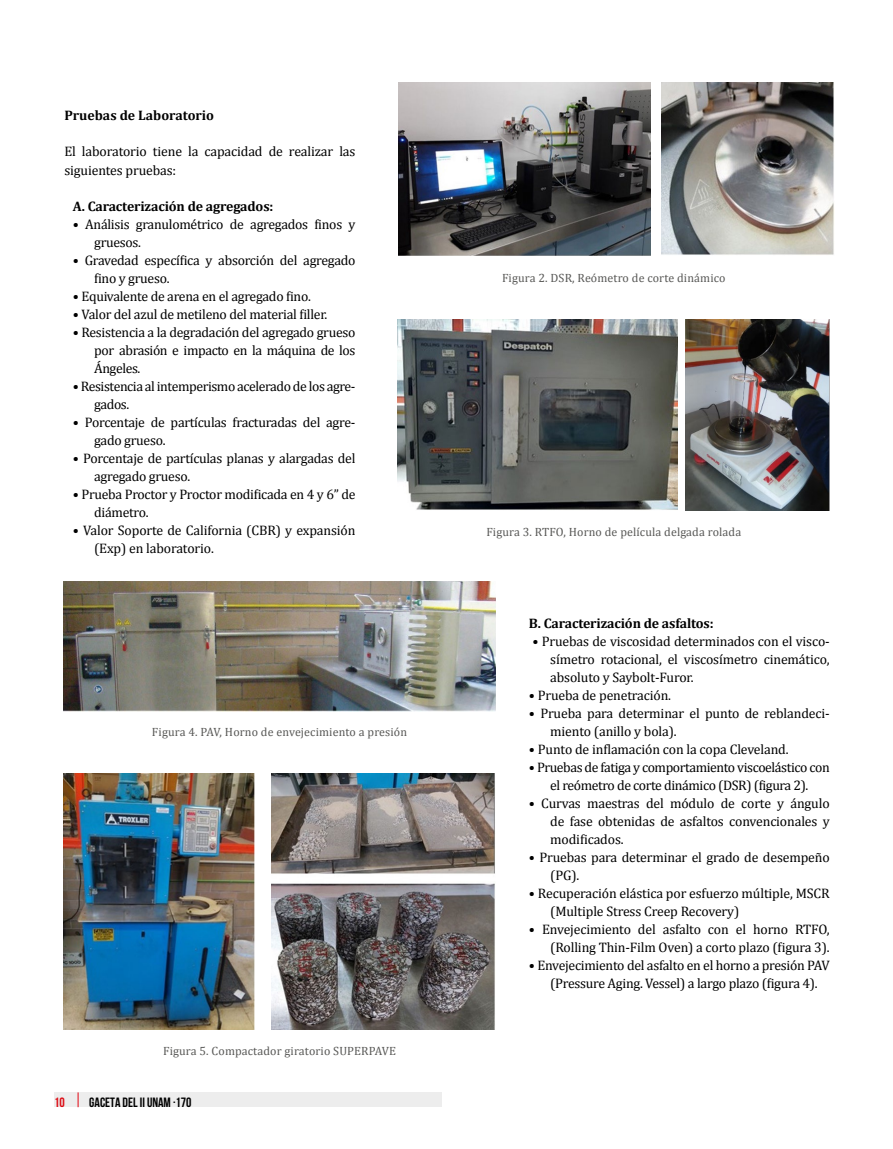
<style>
.page{position:relative;width:893px;height:1149px;background:#fff}
.page>*{position:absolute;margin:0;border:0;box-sizing:border-box;transform-origin:0 0}
.t1{font:13.8px/18px "Cambria";letter-spacing:-.02em;color:#000}
.t2{font:700 13.8px "Cambria";letter-spacing:-.01em;color:#000}
.t3{font:700 13.5px "Bebas Neue";color:#000}
.t4{font:700 13.5px "Bebas Neue";color:#dc0c15}
.t5{font:12px "Cambria";letter-spacing:.01em;color:#585856}
</style>
<div class="page">
<div style="left:54px;top:1092px;width:388px;height:14px;background:#ededed"></div>
<img style="left:398px;top:83px;width:252px;height:173px">
<img style="left:661px;top:83px;width:173px;height:172px">
<img style="left:398px;top:319px;width:280px;height:191px">
<img style="left:686px;top:319px;width:143px;height:191px">
<img style="left:64px;top:581px;width:431px;height:130px">
<img style="left:64px;top:773px;width:191px;height:255px">
<img style="left:271px;top:773px;width:224px;height:255px">
<p class="t2" style="left:64px;top:106px;width:151px">Pruebas de Laboratorio</p>
<p class="t1" style="left:64px;top:143px;width:293px">El laboratorio tiene la capacidad de realizar las siguientes pruebas:</p>
<p class="t2" style="left:73px;top:196px;width:202px">A. Caracterización de agregados:</p>
<p class="t1" style="left:94px;top:215px;width:263px;text-indent:-21px">• Análisis granulométrico de agregados finos y gruesos.</p>
<p class="t1" style="left:94px;top:251px;width:263px;text-indent:-21px">• Gravedad específica y absorción del agregado fino y grueso.</p>
<p class="t1" style="left:73px;top:287px;width:240px">• Equivalente de arena en el agregado fino.</p>
<p class="t1" style="left:73px;top:305px;width:256px">• Valor del azul de metileno del material filler.</p>
<p class="t1" style="left:94px;top:323px;width:263px;text-align:justify;text-indent:-21px">• Resistencia a la degradación del agregado grueso por abrasión e impacto en la máquina de los Ángeles.</p>
<p class="t1" style="left:94px;top:377px;width:263px;text-indent:-21px">• Resistencia al intemperismo acelerado de los agre&shy;gados.</p>
<p class="t1" style="left:94px;top:413px;width:263px;text-indent:-21px">• Porcentaje de partículas fracturadas del agre&shy;gado grueso.</p>
<p class="t1" style="left:94px;top:449px;width:263px;text-indent:-21px">• Porcentaje de partículas planas y alargadas del agregado grueso.</p>
<p class="t1" style="left:94px;top:485px;width:263px;text-indent:-21px">• Prueba Proctor y Proctor modificada en 4 y 6” de diámetro.</p>
<p class="t1" style="left:94px;top:521px;width:263px;text-indent:-21px">• Valor Soporte de California (CBR) y expansión (Exp) en laboratorio.</p>
<p class="t5" style="left:152px;top:724px;width:257px">Figura 4. PAV, Horno de envejecimiento a presión</p>
<p class="t5" style="left:163px;top:1043px;width:234px">Figura 5. Compactador giratorio SUPERPAVE</p>
<p class="t4" style="left:54px;top:1094px;width:12px">10</p>
<p class="t3" style="left:89px;top:1094px;width:104px">GACETA DEL II UNAM ·170</p>
<p class="t5" style="left:502px;top:270px;width:225px">Figura 2. DSR, Reómetro de corte dinámico</p>
<p class="t5" style="left:486px;top:525px;width:256px">Figura 3. RTFO, Horno de película delgada rolada</p>
<p class="t2" style="left:529px;top:613px;width:186px">B. Caracterización de asfaltos:</p>
<p class="t1" style="left:550px;top:631px;width:281px;text-align:justify;text-indent:-18px">• Pruebas de viscosidad determinados con el visco&shy;símetro rotacional, el viscosímetro cinemático, absoluto y Saybolt-Furor.</p>
<p class="t1" style="left:529px;top:685px;width:144px">• Prueba de penetración.</p>
<p class="t1" style="left:550px;top:703px;width:281px;text-indent:-21px">• Prueba para determinar el punto de reblandeci&shy;miento (anillo y bola).</p>
<p class="t1" style="left:529px;top:739px;width:261px">• Punto de inflamación con la copa Cleveland.</p>
<p class="t1" style="left:529px;top:757px;width:302px;text-align:center">• Pruebas de fatiga y comportamiento viscoelástico con el reómetro de corte dinámico (DSR) (figura 2).</p>
<p class="t1" style="left:550px;top:793px;width:281px;text-align:justify;text-indent:-21px">• Curvas maestras del módulo de corte y ángulo de fase obtenidas de asfaltos convencionales y modificados.</p>
<p class="t1" style="left:550px;top:847px;width:281px;text-indent:-21px">• Pruebas para determinar el grado de desempeño (PG).</p>
<p class="t1" style="left:550px;top:883px;width:281px;text-indent:-21px">• Recuperación elástica por esfuerzo múltiple, MSCR (Multiple Stress Creep Recovery)</p>
<p class="t1" style="left:529px;top:919px;width:302px;text-align:right">• Envejecimiento del asfalto con el horno RTFO, (Rolling Thin-Film Oven) a corto plazo (figura 3).</p>
<p class="t1" style="left:550px;top:955px;width:281px;text-indent:-21px">• Envejecimiento del asfalto en el horno a presión PAV (Pressure Aging. Vessel) a largo plazo (figura 4).</p>
</div>
